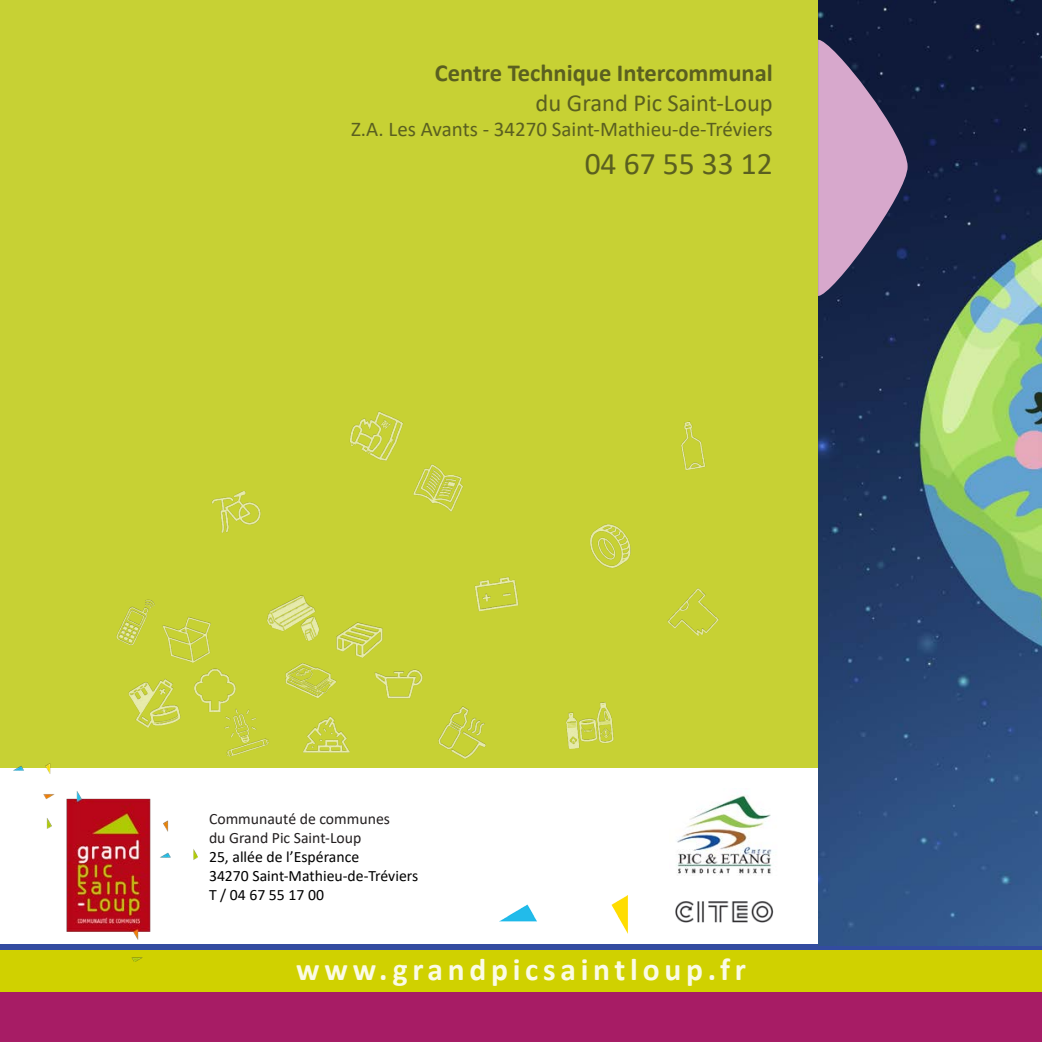
<style>
.page{position:relative;width:1042px;height:1042px;background:#fff}
.page>*{position:absolute;margin:0;border:0;box-sizing:border-box;transform-origin:0 0}
.t1{font:700 31.5px "Calibri";color:#fbfbe7}
.t2{font:31.5px "Calibri";color:#5a5f20}
.t3{font:700 24.5px "Calibri";color:#5a5f20}
.t4{font:24.5px "Calibri";color:#5a5f20}
.t5{font:21px "Calibri";color:#5a5f20}
.t6{font:15.75px "Calibri";color:#000}
.t7{font:15.75px "Calibri";color:#231f20}
</style>
<div class="page">
<div style="left:0;top:991px;width:1042px;height:51px;background:#a71c65"></div>
<div style="left:0;top:950px;width:1042px;height:41px;background:#d0d100"></div>
<div style="left:0;top:944px;width:1042px;height:6px;background:#334ca0"></div>
<div style="left:0;top:0;width:847px;height:767px;background:#c7d134"></div>
<img style="left:13px;top:764px;width:185px;height:197px">
<img style="left:116px;top:411px;width:603px;height:348px">
<img style="left:818px;top:0;width:224px;height:945px">
<svg style="left:818px;top:40px;width:89px;height:256px;background:#8a7295"></svg>
<img style="left:500px;top:895px;width:128px;height:38px">
<img style="left:675px;top:901px;width:99px;height:22px">
<img style="left:676px;top:795px;width:96px;height:80px">
<p class="t3" style="left:435px;top:56px;width:340px">Centre Technique Intercommunal</p>
<p class="t4" style="left:536px;top:86px;width:239px">du Grand Pic Saint-Loup</p>
<p class="t5" style="left:351px;top:114px;width:423px">Z.A. Les Avants - 34270 Saint-Mathieu-de-Tréviers</p>
<p class="t2" style="left:585px;top:141px;width:190px">04 67 55 33 12</p>
<p class="t7" style="left:209px;top:808px;width:182px">Communauté de communes</p>
<p class="t7" style="left:209px;top:827px;width:154px">du Grand Pic Saint-Loup</p>
<p class="t6" style="left:209px;top:846px;width:152px">25, allée de l’Espérance</p>
<p class="t6" style="left:209px;top:864px;width:211px">34270 Saint-Mathieu-de-Tréviers</p>
<p class="t6" style="left:209px;top:883px;width:116px">T / 04 67 55 17 00</p>
<p class="t1" style="left:296px;top:947px;width:451px">www.grandpicsaintloup.fr</p>
</div>
